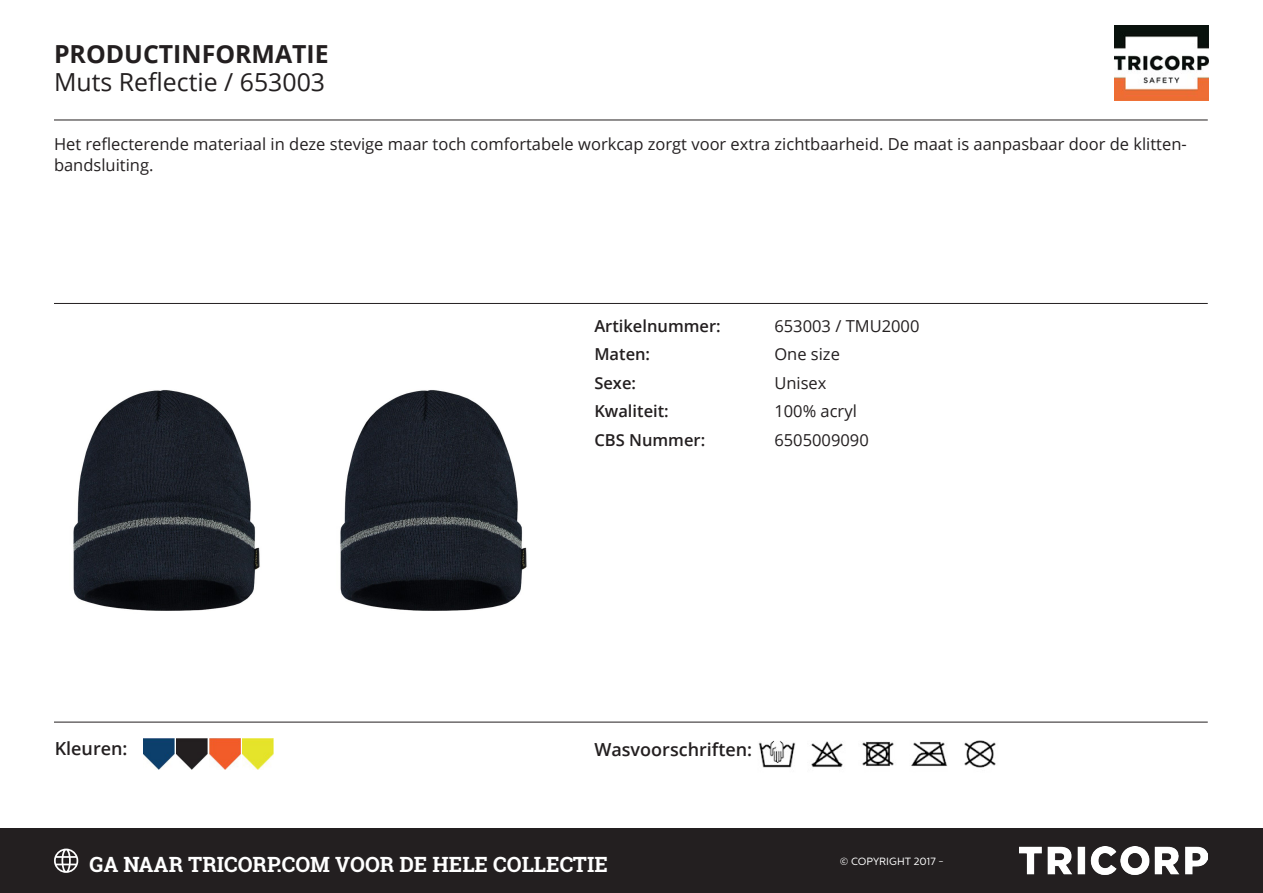
<style>
.page{position:relative;width:1263px;height:893px;background:#fff}
.page>*{position:absolute;margin:0;border:0;box-sizing:border-box;transform-origin:0 0}
.t1{font:24.9px "Open Sans";color:#231f20}
.t2{font:700 24.9px "Open Sans";color:#231f20}
.t3{font:700 21px "Roboto Slab";color:#fff}
.t4{font:600 18px "Open Sans";color:#231f20}
.Kenmerken{font:16.5px/21px "Open Sans";color:#231f20}
.Kenmerk{font:16.5px "Open Sans";color:#231f20}
.Kenmerk-2{font:600 16.5px "Open Sans";color:#231f20}
.t5{font:10.5px "Centrale Sans";color:#fff}
</style>
<div class="page">
<img style="left:1114px;top:26px;width:95px;height:74px">
<img style="left:73px;top:390px;width:187px;height:221px">
<img style="left:340px;top:390px;width:187px;height:221px">
<img style="left:862px;top:741px;width:32px;height:25px">
<img style="left:758px;top:740px;width:38px;height:28px">
<img style="left:811px;top:741px;width:32px;height:27px">
<img style="left:964px;top:740px;width:32px;height:28px">
<img style="left:911px;top:741px;width:37px;height:25px">
<img style="left:143px;top:738px;width:31px;height:31px">
<img style="left:176px;top:738px;width:31px;height:31px">
<img style="left:209px;top:738px;width:31px;height:31px">
<img style="left:242px;top:738px;width:31px;height:31px">
<hr style="left:54px;top:120px;width:1154px;height:1px;background:#231f20">
<hr style="left:54px;top:303px;width:1154px;height:1px;background:#231f20">
<hr style="left:54px;top:722px;width:1154px;height:1px;background:#231f20">
<div style="left:0;top:828px;width:1263px;height:65px;background:#231f20"></div>
<svg style="left:54px;top:849px;width:24px;height:24px"></svg>
<img style="left:1020px;top:847px;width:188px;height:28px">
<p class="t2" style="left:54px;top:36px;width:276px">PRODUCTINFORMATIE</p>
<p class="t1" style="left:54px;top:65px;width:273px">Muts Reflectie / 653003</p>
<p class="Kenmerken" style="left:54px;top:133px;width:1134px">Het reflecterende materiaal in deze stevige maar toch comfortabele workcap zorgt voor extra zichtbaarheid. De maat is aanpasbaar door de klitten&shy;bandsluiting.</p>
<p class="t4" style="left:55px;top:736px;width:74px">Kleuren:</p>
<p class="Kenmerk-2" style="left:594px;top:314px;width:128px">Artikelnummer:</p>
<p class="Kenmerk" style="left:774px;top:314px;width:147px">653003 / TMU2000</p>
<p class="Kenmerk-2" style="left:594px;top:343px;width:57px">Maten:</p>
<p class="Kenmerk" style="left:774px;top:343px;width:67px">One size</p>
<p class="Kenmerk-2" style="left:594px;top:371px;width:43px">Sexe:</p>
<p class="Kenmerk" style="left:774px;top:371px;width:54px">Unisex</p>
<p class="Kenmerk-2" style="left:594px;top:400px;width:76px">Kwaliteit:</p>
<p class="Kenmerk" style="left:774px;top:400px;width:84px">100% acryl</p>
<p class="Kenmerk-2" style="left:594px;top:428px;width:112px">CBS Nummer:</p>
<p class="Kenmerk" style="left:774px;top:428px;width:96px">6505009090</p>
<p class="t4" style="left:594px;top:737px;width:159px">Wasvoorschriften:</p>
<p class="t3" style="left:90px;top:850px;width:520px">GA NAAR TRICORP.COM VOOR DE HELE COLLECTIE</p>
<p class="t5" style="left:840px;top:855px;width:106px">© COPYRIGHT 2017 -</p>
</div>
